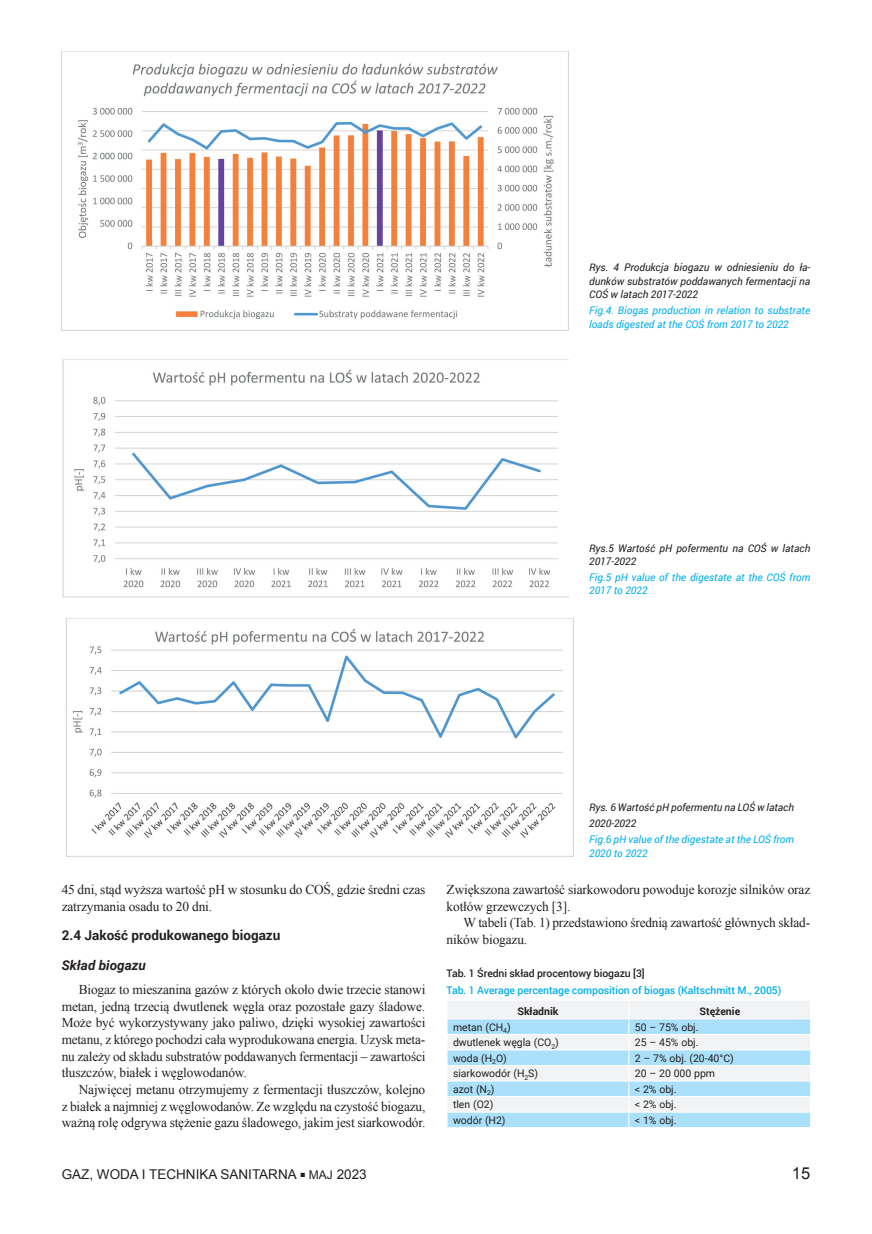
<style>
.page{position:relative;width:872px;height:1234px;background:#fff}
.page>*{position:absolute;margin:0;border:0;box-sizing:border-box;transform-origin:0 0}
.t1{font:16.5px "Arial";color:#231f20}
.Tekst{font:13.5px/16.6px "Times New Roman";letter-spacing:-.01em;color:#231f20}
.t2{font:13.5px "Arial";color:#231f20}
.srodtytul_1{font:700 13.5px "Roboto";color:#231f20}
.srodtytul_2{font:italic 700 13.5px "Roboto";color:#231f20}
.Podpis_pod_rys_ANG{font:italic 10.5px/13.5px "Roboto";color:#00aeef}
.tabelka{font:10.5px "Roboto";letter-spacing:-.005em;color:#231f20}
.Podpis_pod_rys_POL{font:italic 10.5px/13.5px "Roboto";color:#231f20;text-align:justify}
.Tabelka_tytul_ANG{font:500 10.5px "Roboto";letter-spacing:-.01em;color:#00aeef}
.Tekst-2{font:italic 10.5px/16.6px "Roboto";color:#231f20}
.Tabelka_tytul_POL{font:500 10.5px "Roboto";letter-spacing:-.01em;color:#231f20}
.tabelka_glowka{font:700 10.5px "Roboto";color:#231f20}
.s1{font-size:9px}
.s2{font-size:12px}
</style>
<div class="page">
<img style="left:62px;top:51px;width:506px;height:280px">
<img style="left:62px;top:359px;width:506px;height:239px">
<img style="left:65px;top:618px;width:509px;height:239px">
<svg style="left:447px;top:1001px;width:364px;height:125px"></svg>
<p class="Podpis_pod_rys_POL" style="left:589px;top:260px;width:223px">Rys. 4 Produkcja biogazu w odniesieniu do ła&shy;dunków substratów poddawanych fermentacji na COŚ w latach 2017-2022</p>
<p class="Podpis_pod_rys_ANG" style="left:589px;top:303px;width:223px">Fig.4. Biogas production in relation to substrate loads digested at the COŚ from 2017 to 2022</p>
<p class="Podpis_pod_rys_POL" style="left:589px;top:541px;width:223px">Rys.5 Wartość pH pofermentu na COŚ w latach<br>2017-2022</p>
<p class="Podpis_pod_rys_ANG" style="left:589px;top:570px;width:223px">Fig.5 pH value of the digestate at the COŚ from<br>2017 to 2022</p>
<p class="Tekst" style="left:62px;top:880px;width:365px">45 dni, stąd wyższa wartość pH w stosunku do COŚ, gdzie średni czas zatrzymania osadu to 20 dni.</p>
<p class="srodtytul_1" style="left:62px;top:925px;width:220px">2.4 Jakość produkowanego biogazu</p>
<p class="srodtytul_2" style="left:62px;top:955px;width:86px">Skład biogazu</p>
<p class="Tekst" style="left:62px;top:980px;width:365px;text-align:justify;text-indent:17px">Biogaz to mieszanina gazów z których około dwie trzecie stanowi metan, jedną trzecią dwutlenek węgla oraz pozostałe gazy śladowe.<br>Może być wykorzystywany jako paliwo, dzięki wysokiej zawartości metanu, z którego pochodzi cała wyprodukowana energia. Uzysk meta&shy;nu zależy od składu substratów poddawanych fermentacji – zawartości tłuszczów, białek i węglowodanów.</p>
<p class="Tekst" style="left:62px;top:1080px;width:365px;text-align:justify;text-indent:17px">Najwięcej metanu otrzymujemy z fermentacji tłuszczów, kolejno z białek a najmniej z węglowodanów. Ze względu na czystość biogazu, ważną rolę odgrywa stężenie gazu śladowego, jakim jest siarkowodór.</p>
<p class="Tekst-2" style="left:589px;top:798px;width:206px">Rys. 6 Wartość pH pofermentu na LOŚ w latach<br>2020-2022</p>
<p class="Podpis_pod_rys_ANG" style="left:589px;top:832px;width:206px">Fig.6 pH value of the digestate at the LOŚ from<br>2020 to 2022</p>
<p class="Tekst" style="left:446px;top:880px;width:365px">Zwiększona zawartość siarkowodoru powoduje korozje silników oraz kotłów grzewczych [3].</p>
<p class="Tekst" style="left:446px;top:914px;width:365px;text-indent:17px">W tabeli (Tab. 1) przedstawiono średnią zawartość głównych skład&shy;ników biogazu.</p>
<p class="Tabelka_tytul_POL" style="left:446px;top:965px;width:200px">Tab. 1 Średni skład procentowy biogazu [3]</p>
<p class="Tabelka_tytul_ANG" style="left:446px;top:982px;width:336px">Tab. 1 Average percentage composition of biogas (Kaltschmitt M., 2005)</p>
<p class="tabelka_glowka" style="left:517px;top:1003px;width:43px">Składnik</p>
<p class="tabelka_glowka" style="left:699px;top:1003px;width:42px">Stężenie</p>
<p class="tabelka" style="left:453px;top:1019px;width:59px">metan (CH<sub>4</sub>)</p>
<p class="tabelka" style="left:635px;top:1019px;width:65px">50 – 75% obj.</p>
<p class="tabelka" style="left:453px;top:1034px;width:107px">dwutlenek węgla (CO<sub>2</sub>)</p>
<p class="tabelka" style="left:635px;top:1034px;width:65px">25 – 45% obj.</p>
<p class="tabelka" style="left:453px;top:1050px;width:55px">woda (H<sub>2</sub>O)</p>
<p class="tabelka" style="left:635px;top:1050px;width:100px">2 – 7% obj. (20-40°C)</p>
<p class="tabelka" style="left:453px;top:1065px;width:87px">siarkowodór (H<sub>2</sub>S)</p>
<p class="tabelka" style="left:635px;top:1065px;width:82px">20 – 20 000 ppm</p>
<p class="tabelka" style="left:453px;top:1081px;width:43px">azot (N<sub>2</sub>)</p>
<p class="tabelka" style="left:635px;top:1081px;width:43px">&lt; 2% obj.</p>
<p class="tabelka" style="left:453px;top:1096px;width:42px">tlen (O2)</p>
<p class="tabelka" style="left:635px;top:1096px;width:43px">&lt; 2% obj.</p>
<p class="tabelka" style="left:453px;top:1112px;width:54px">wodór (H2)</p>
<p class="tabelka" style="left:635px;top:1112px;width:43px">&lt; 1% obj.</p>
<p class="t2" style="left:62px;top:1164px;width:306px">GAZ, WODA I TECHNIKA SANITARNA <span class="s1">■</span> <span class="s2">MAJ</span> 2023</p>
<p class="t1" style="left:792px;top:1161px;width:20px">15</p>
</div>
